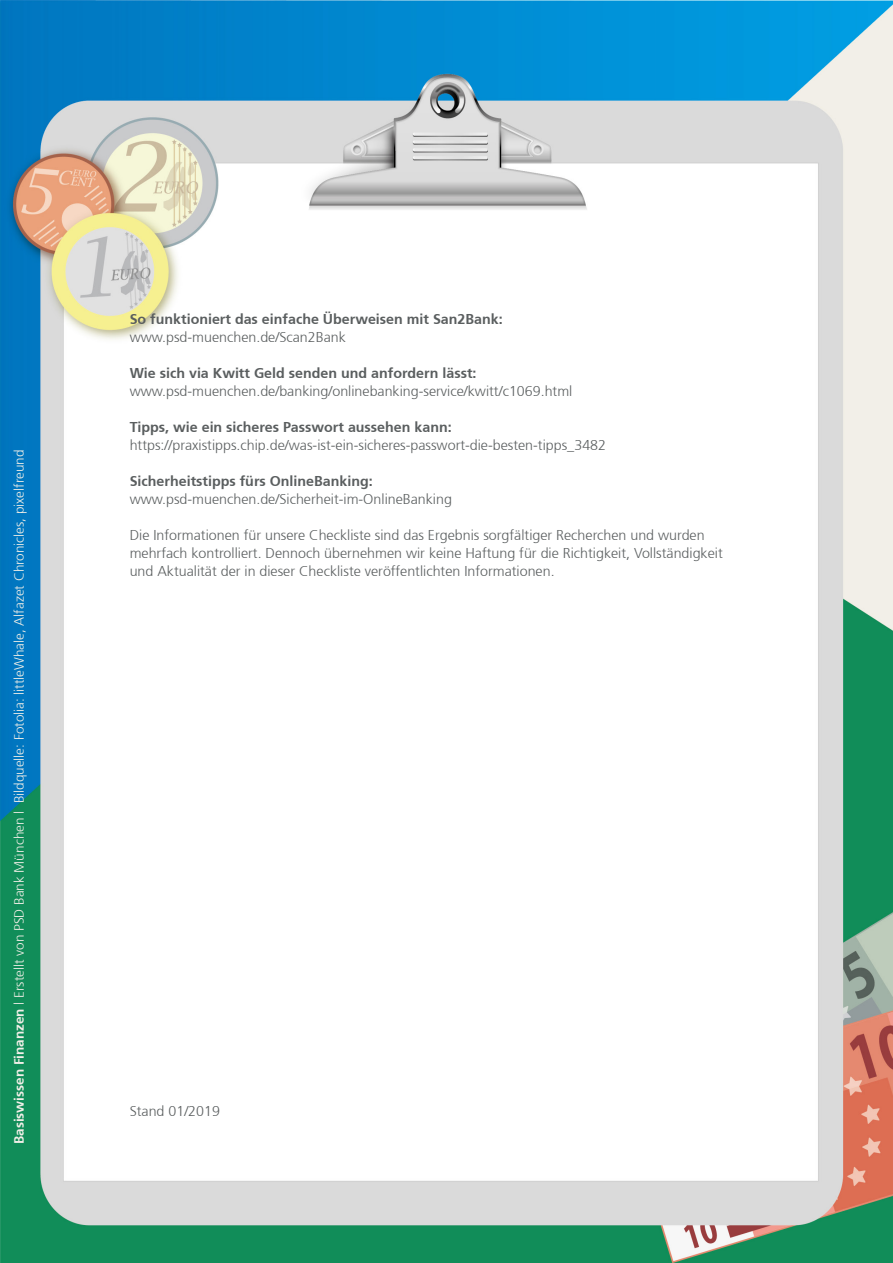
<style>
.page{position:relative;width:893px;height:1263px;background:#fff}
.page>*{position:absolute;margin:0;border:0;box-sizing:border-box;transform-origin:0 0}
.t1{font:300 14.25px/18px "Frutiger";color:#5a5e5f}
.t2{font:700 14.25px "Frutiger";color:#5a5e5f}
.t3{font:300 13.5px "Frutiger";color:#f2efe8}
.s1{font-weight:700}
</style>
<div class="page">
<img style="left:0;top:0;width:893px;height:1263px">
<p class="t3" style="left:12px;top:1144px;width:696px;rotate:-90deg"><span class="s1">Basiswissen Finanzen</span> l Erstellt von PSD Bank München l Bildquelle: Fotolia: littleWhale, Alfazet Chronicles, pixelfreund</p>
<p class="t2" style="left:130px;top:310px;width:374px">So funktioniert das einfache Überweisen mit San2Bank:</p>
<p class="t1" style="left:130px;top:328px;width:218px">www.psd-muenchen.de/Scan2Bank</p>
<p class="t2" style="left:130px;top:364px;width:348px">Wie sich via Kwitt Geld senden und anfordern lässt:</p>
<p class="t1" style="left:130px;top:382px;width:444px">www.psd-muenchen.de/banking/onlinebanking-service/kwitt/c1069.html</p>
<p class="t2" style="left:130px;top:418px;width:324px">Tipps, wie ein sicheres Passwort aussehen kann:</p>
<p class="t1" style="left:130px;top:436px;width:478px">https://praxistipps.chip.de/was-ist-ein-sicheres-passwort-die-besten-tipps_3482</p>
<p class="t2" style="left:130px;top:472px;width:245px">Sicherheitstipps fürs OnlineBanking:</p>
<p class="t1" style="left:130px;top:490px;width:324px">www.psd-muenchen.de/Sicherheit-im-OnlineBanking</p>
<p class="t1" style="left:130px;top:526px;width:595px">Die Informationen für unsere Checkliste sind das Ergebnis sorgfältiger Recherchen und wurden mehrfach kontrolliert. Dennoch übernehmen wir keine Haftung für die Richtigkeit, Vollständigkeit und Aktualität der in dieser Checkliste veröffentlichten Informationen.</p>
<p class="t1" style="left:130px;top:1102px;width:92px">Stand 01/2019</p>
</div>
